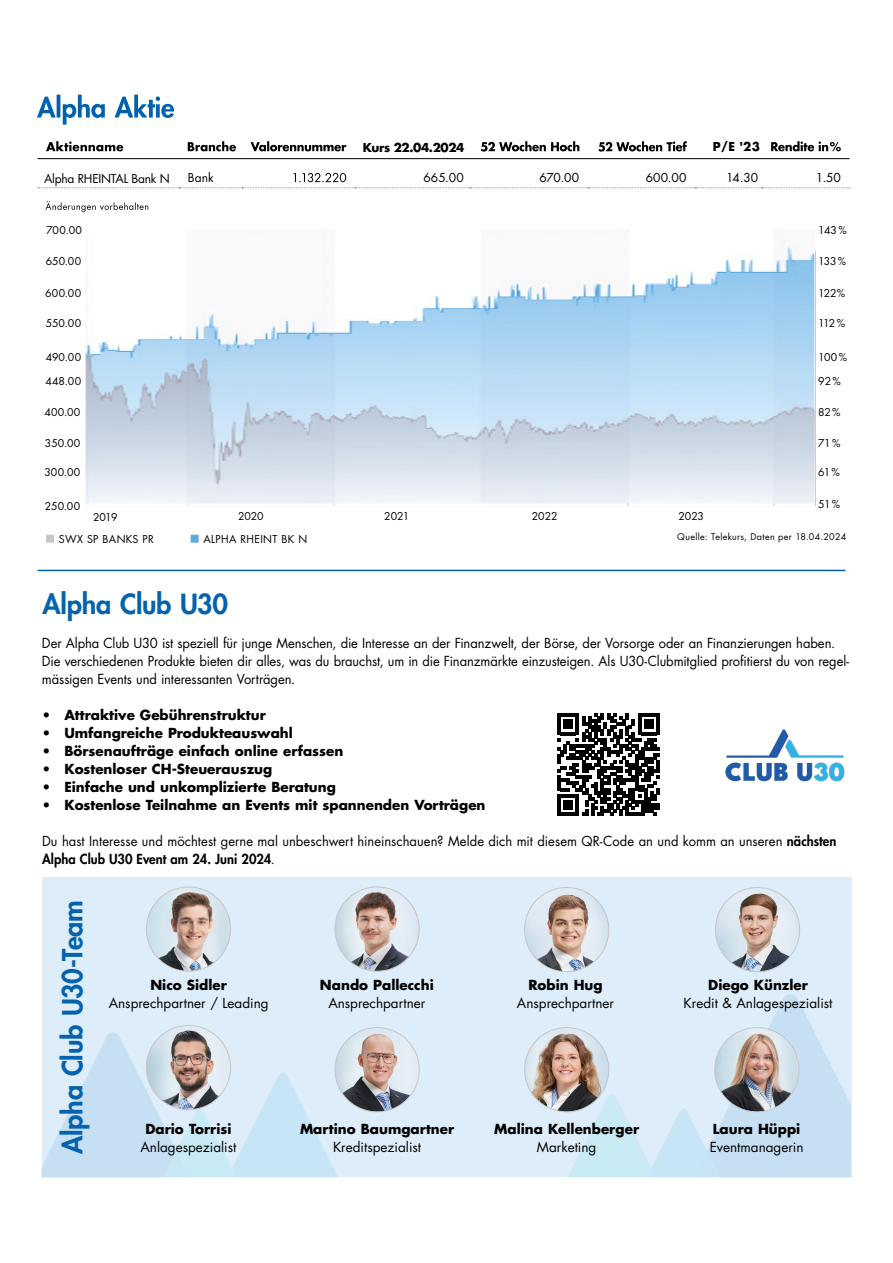
<style>
.page{position:relative;width:893px;height:1263px;background:#fff}
.page>*{position:absolute;margin:0;border:0;box-sizing:border-box;transform-origin:0 0}
.t1{font:800 27px "Futura Std";letter-spacing:-.01em;color:#0563ad}
.t2{font:13.5px/18px "Futura Std";color:#000;scale:.96 1}
.t3{font:700 13.5px "Futura Std";color:#000}
.t4{font:13.5px "Futura Std";color:#000}
.t5{font:12px "Futura Std";letter-spacing:-.015em;color:#000}
.t6{font:700 12px "Futura Std";letter-spacing:-.03em;color:#000}
.t7{font:10.65px "Futura Std";letter-spacing:.035em;color:#000}
.t8{font:10.5px "Futura Std";letter-spacing:-.005em;color:#000}
.t9{font:9px "Futura Std";letter-spacing:.04em;color:#000}
.s1{font-weight:800}
</style>
<div class="page">
<svg style="left:37px;top:95px;width:137px;height:30px"></svg>
<svg style="left:46px;top:141px;width:77px;height:10px"></svg>
<svg style="left:188px;top:141px;width:48px;height:10px"></svg>
<svg style="left:251px;top:141px;width:95px;height:10px"></svg>
<svg style="left:481px;top:141px;width:98px;height:11px"></svg>
<svg style="left:599px;top:141px;width:88px;height:11px"></svg>
<svg style="left:771px;top:141px;width:70px;height:10px"></svg>
<svg style="left:38px;top:173px;width:812px;height:15px"></svg>
<hr style="left:38px;top:158px;width:812px;height:1px;background:#000">
<hr style="left:38px;top:570px;width:807px;height:1px;background:#0061ad">
<svg style="left:45px;top:201px;width:103px;height:11px"></svg>
<div style="left:45px;top:534px;width:10px;height:9px;background:#c6c6c6;border:1px solid #fff"></div>
<div style="left:190px;top:534px;width:9px;height:9px;background:#64a9dc;border:1px solid #fff"></div>
<svg style="left:557px;top:713px;width:103px;height:103px"></svg>
<img style="left:725px;top:729px;width:120px;height:53px">
<img style="left:42px;top:878px;width:808px;height:299px">
<img style="left:146px;top:887px;width:85px;height:84px;border-radius:42px">
<img style="left:335px;top:887px;width:84px;height:84px;border-radius:42px">
<img style="left:335px;top:1027px;width:84px;height:85px;border-radius:42px">
<img style="left:146px;top:1025px;width:85px;height:85px;border-radius:42px">
<img style="left:525px;top:887px;width:84px;height:85px;border-radius:42px">
<img style="left:525px;top:1027px;width:84px;height:85px;border-radius:42px">
<img style="left:715px;top:1027px;width:84px;height:85px;border-radius:42px">
<img style="left:715px;top:887px;width:85px;height:85px;border-radius:42px">
<img style="left:86px;top:245px;width:729px;height:261px">
<p class="t6" style="left:713px;top:139px;width:49px">P/E '23</p>
<p class="t6" style="left:363px;top:139px;width:103px">Kurs 22.04.2024</p>
<p class="t5" style="left:423px;top:170px;width:42px">665.00</p>
<p class="t5" style="left:539px;top:170px;width:41px">670.00</p>
<p class="t5" style="left:646px;top:170px;width:42px">600.00</p>
<p class="t5" style="left:726px;top:170px;width:34px">14.30</p>
<p class="t5" style="left:44px;top:170px;width:127px">Alpha RHEINTAL Bank N</p>
<p class="t5" style="left:188px;top:170px;width:28px">Bank</p>
<p class="t5" style="left:816px;top:170px;width:27px">1.50</p>
<p class="t8" style="left:46px;top:223px;width:37px">700.00</p>
<p class="t8" style="left:46px;top:254px;width:37px">650.00</p>
<p class="t8" style="left:45px;top:286px;width:37px">600.00</p>
<p class="t8" style="left:46px;top:316px;width:37px">550.00</p>
<p class="t8" style="left:46px;top:351px;width:37px">490.00</p>
<p class="t8" style="left:45px;top:375px;width:37px">448.00</p>
<p class="t8" style="left:45px;top:406px;width:37px">400.00</p>
<p class="t8" style="left:45px;top:437px;width:37px">350.00</p>
<p class="t8" style="left:44px;top:465px;width:37px">300.00</p>
<p class="t8" style="left:45px;top:499px;width:37px">250.00</p>
<p class="t8" style="left:93px;top:510px;width:26px">2019</p>
<p class="t8" style="left:238px;top:509px;width:27px">2020</p>
<p class="t8" style="left:384px;top:509px;width:27px">2021</p>
<p class="t8" style="left:532px;top:509px;width:27px">2022</p>
<p class="t8" style="left:678px;top:509px;width:27px">2023</p>
<p class="t8" style="left:818px;top:223px;width:30px">143%</p>
<p class="t8" style="left:818px;top:254px;width:30px">133%</p>
<p class="t8" style="left:818px;top:286px;width:28px">122%</p>
<p class="t8" style="left:818px;top:316px;width:28px">112%</p>
<p class="t8" style="left:818px;top:351px;width:30px">100%</p>
<p class="t8" style="left:818px;top:375px;width:24px">92%</p>
<p class="t8" style="left:818px;top:406px;width:24px">82%</p>
<p class="t8" style="left:818px;top:437px;width:24px">71%</p>
<p class="t8" style="left:818px;top:465px;width:23px">61%</p>
<p class="t8" style="left:818px;top:498px;width:23px">51%</p>
<p class="t7" style="left:59px;top:532px;width:96px">SWX SP BANKS PR</p>
<p class="t7" style="left:203px;top:532px;width:105px">ALPHA RHEINT BK N</p>
<p class="t9" style="left:677px;top:531px;width:171px">Quelle: Telekurs, Daten per 18.04.2024</p>
<h1 class="t1" style="left:43px;top:587px;width:187px">Alpha Club U30</h1>
<p class="t2" style="left:42px;top:634px;width:842px">Der Alpha Club U30 ist speziell für junge Menschen, die Interesse an der Finanzwelt, der Börse, der Vorsorge oder an Finanzierungen haben.<br>Die verschiedenen Produkte bieten dir alles, was du brauchst, um in die Finanzmärkte einzusteigen. Als U30-Clubmitglied profitierst du von regel&shy;mässigen Events und interessanten Vorträgen.</p>
<p class="t3" style="left:42px;top:706px;width:225px">• Attraktive Gebührenstruktur</p>
<p class="t3" style="left:42px;top:724px;width:252px">• Umfangreiche Produkteauswahl</p>
<p class="t3" style="left:42px;top:742px;width:303px">• Börsenaufträge einfach online erfassen</p>
<p class="t3" style="left:42px;top:760px;width:232px">• Kostenloser CH-Steuerauszug</p>
<p class="t3" style="left:42px;top:778px;width:295px">• Einfache und unkomplizierte Beratung</p>
<p class="t3" style="left:42px;top:796px;width:445px">• Kostenlose Teilnahme an Events mit spannenden Vorträgen</p>
<p class="t2" style="left:42px;top:832px;width:829px">Du hast Interesse und möchtest gerne mal unbeschwert hineinschauen? Melde dich mit diesem QR-Code an und komm an unseren <span class="s1">nächsten<br>Alpha Club U30 Event am 24. Juni 2024</span>.</p>
<h1 class="t1" style="left:55px;top:1154px;width:255px;rotate:-90deg">Alpha Club U30-Team</h1>
<p class="t3" style="left:150px;top:976px;width:78px">Nico Sidler</p>
<p class="t4" style="left:109px;top:994px;width:161px">Ansprechpartner / Leading</p>
<p class="t3" style="left:145px;top:1120px;width:88px">Dario Torrisi</p>
<p class="t4" style="left:140px;top:1138px;width:97px">Anlagespezialist</p>
<p class="t3" style="left:320px;top:976px;width:115px">Nando Pallecchi</p>
<p class="t4" style="left:328px;top:994px;width:99px">Ansprechpartner</p>
<p class="t3" style="left:300px;top:1120px;width:156px">Martino Baumgartner</p>
<p class="t4" style="left:333px;top:1138px;width:90px">Kreditspezialist</p>
<p class="t3" style="left:528px;top:976px;width:76px">Robin Hug</p>
<p class="t4" style="left:517px;top:994px;width:99px">Ansprechpartner</p>
<p class="t3" style="left:494px;top:1120px;width:146px">Malina Kellenberger</p>
<p class="t4" style="left:537px;top:1138px;width:61px">Marketing</p>
<p class="t3" style="left:708px;top:976px;width:101px">Diego Künzler</p>
<p class="t4" style="left:684px;top:994px;width:150px">Kredit &amp; Anlagespezialist</p>
<p class="t3" style="left:713px;top:1120px;width:89px">Laura Hüppi</p>
<p class="t4" style="left:710px;top:1138px;width:95px">Eventmanagerin</p>
</div>
